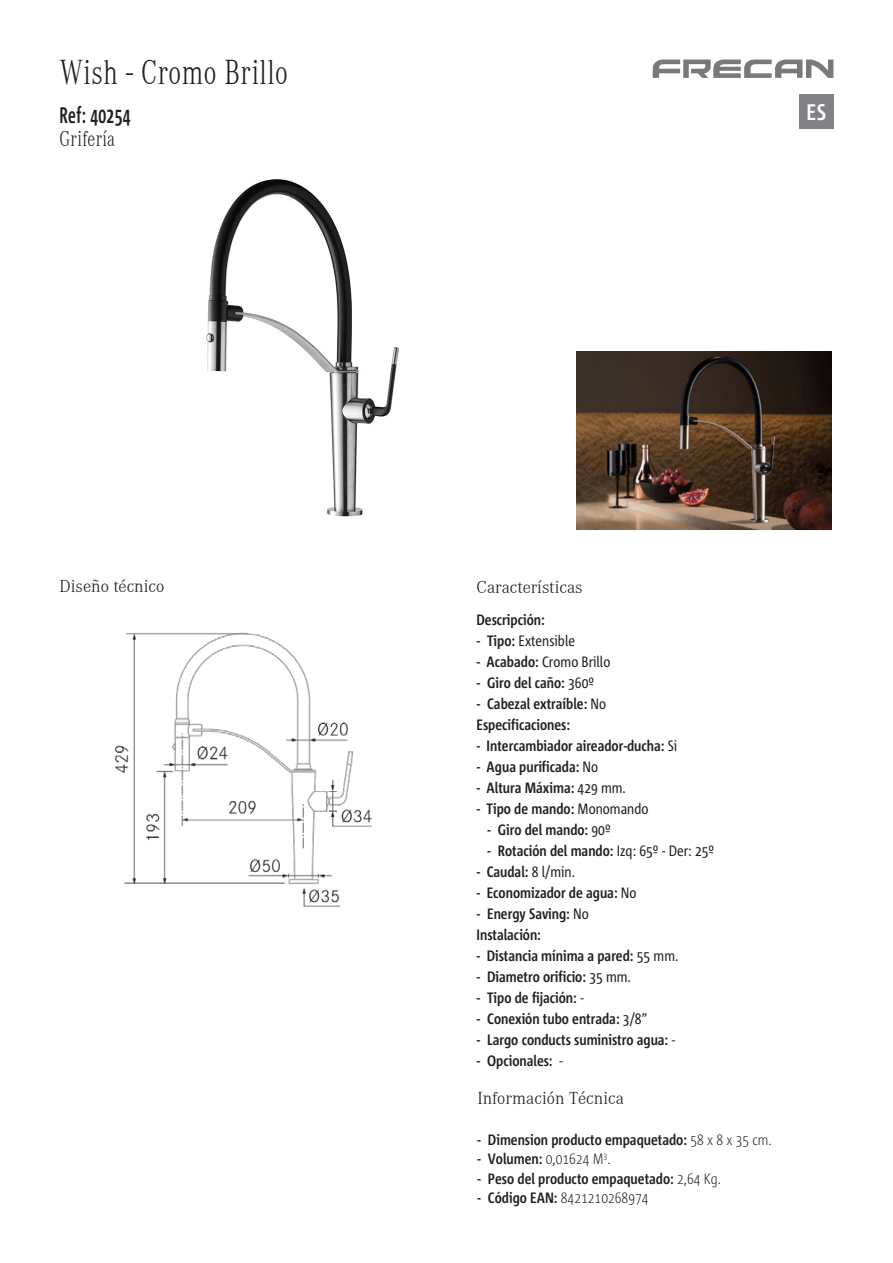
<style>
.page{position:relative;width:893px;height:1263px;background:#fff}
.page>*{position:absolute;margin:0;border:0;box-sizing:border-box;transform-origin:0 0}
.t1{font:300 36px "Corporate A";letter-spacing:.02em;color:#231f20;scale:.77 1}
.t2{font:700 22.5px "Corpid Cd";letter-spacing:.02em;color:#231f20;scale:.77 1}
.t3{font:300 22.5px "Corporate A";letter-spacing:.02em;color:#231f20;scale:.77 1}
.t4{font:700 22.5px "Corpid Cd";color:#fff}
.t5{font:300 18px "Corporate A";color:#231f20}
.t6{font:700 15px/21px "Corpid Cd";color:#231f20}
.t7{font:15px "Corpid Cd";color:#231f20}
.t8{font:300 15px "Corpid Cd";color:#231f20}
.s1{font-weight:700}
.s2{font-weight:400}
.s3{font-weight:300}
</style>
<div class="page">
<div style="left:799px;top:94px;width:34px;height:34px;background:#808285"></div>
<svg style="left:653px;top:60px;width:180px;height:18px"></svg>
<img style="left:206px;top:179px;width:193px;height:338px">
<img style="left:576px;top:352px;width:255px;height:177px">
<img style="left:114px;top:632px;width:258px;height:275px">
<h1 class="t1" style="left:60px;top:52px;width:298px">Wish - Cromo Brillo</h1>
<h2 class="t2" style="left:60px;top:103px;width:94px">Ref: 40254</h2>
<h2 class="t3" style="left:60px;top:126px;width:74px">Grifería</h2>
<p class="t5" style="left:60px;top:577px;width:106px">Diseño técnico</p>
<h2 class="t4" style="left:807px;top:100px;width:21px">ES</h2>
<p class="t5" style="left:476px;top:577px;width:108px">Características</p>
<p class="t6" style="left:476px;top:609px;width:70px">Descripción:</p>
<p class="t7" style="left:476px;top:633px;width:100px"><span class="s1">- Tipo:</span> Extensible</p>
<p class="t7" style="left:476px;top:654px;width:135px"><span class="s1">- Acabado:</span> Cromo Brillo</p>
<p class="t6" style="left:476px;top:672px;width:119px">- Giro del caño: <span class="s2">360º</span></p>
<p class="t6" style="left:476px;top:693px;width:131px">- Cabezal extraíble: <span class="s2">No<br></span>Especificaciones:</p>
<p class="t6" style="left:476px;top:735px;width:202px">- Intercambiador aireador-ducha: <span class="s2">Si</span></p>
<p class="t6" style="left:476px;top:756px;width:123px">- Agua purificada: <span class="s2">No</span></p>
<p class="t6" style="left:476px;top:777px;width:151px">- Altura Máxima: <span class="s2">429 mm.</span></p>
<p class="t6" style="left:476px;top:798px;width:173px">- Tipo de mando: <span class="s2">Monomando</span></p>
<p class="t6" style="left:487px;top:819px;width:125px">- Giro del mando: <span class="s2">90º</span></p>
<p class="t6" style="left:487px;top:840px;width:229px">- Rotación del mando: <span class="s2">Izq: 65º - Der: 25º</span></p>
<p class="t6" style="left:476px;top:861px;width:100px">- Caudal: <span class="s2">8 l/min.</span></p>
<p class="t6" style="left:476px;top:882px;width:162px">- Economizador de agua: <span class="s2">No</span></p>
<p class="t6" style="left:476px;top:903px;width:114px">- Energy Saving: <span class="s2">No<br></span>Instalación:</p>
<p class="t6" style="left:476px;top:945px;width:203px">- Distancia mínima a pared: <span class="s2">55 mm.</span></p>
<p class="t6" style="left:476px;top:966px;width:156px">- Diametro orificio: <span class="s2">35 mm.</span></p>
<p class="t6" style="left:476px;top:987px;width:109px">- Tipo de fijación: <span class="s2">-</span></p>
<p class="t6" style="left:476px;top:1008px;width:172px">- Conexión tubo entrada: <span class="s2">3/8”</span></p>
<p class="t6" style="left:476px;top:1029px;width:200px">- Largo conducts suministro agua: <span class="s2">-</span></p>
<p class="t6" style="left:476px;top:1050px;width:88px">- Opcionales: <span class="s2">-</span></p>
<p class="t5" style="left:477px;top:1088px;width:148px">Información Técnica</p>
<p class="t6" style="left:477px;top:1129px;width:296px">- Dimension producto empaquetado: <span class="s3">58 x 8 x 35 cm.</span></p>
<p class="t6" style="left:477px;top:1149px;width:135px">- Volumen: <span class="s3">0,01624 M</span><sup>3</sup><span class="s3">.</span></p>
<p class="t6" style="left:477px;top:1168px;width:245px">- Peso del producto empaquetado: <span class="s3">2,64 Kg.</span></p>
<p class="t8" style="left:477px;top:1190px;width:173px"><span class="s1">- Código EAN:</span> 8421210268974</p>
</div>
